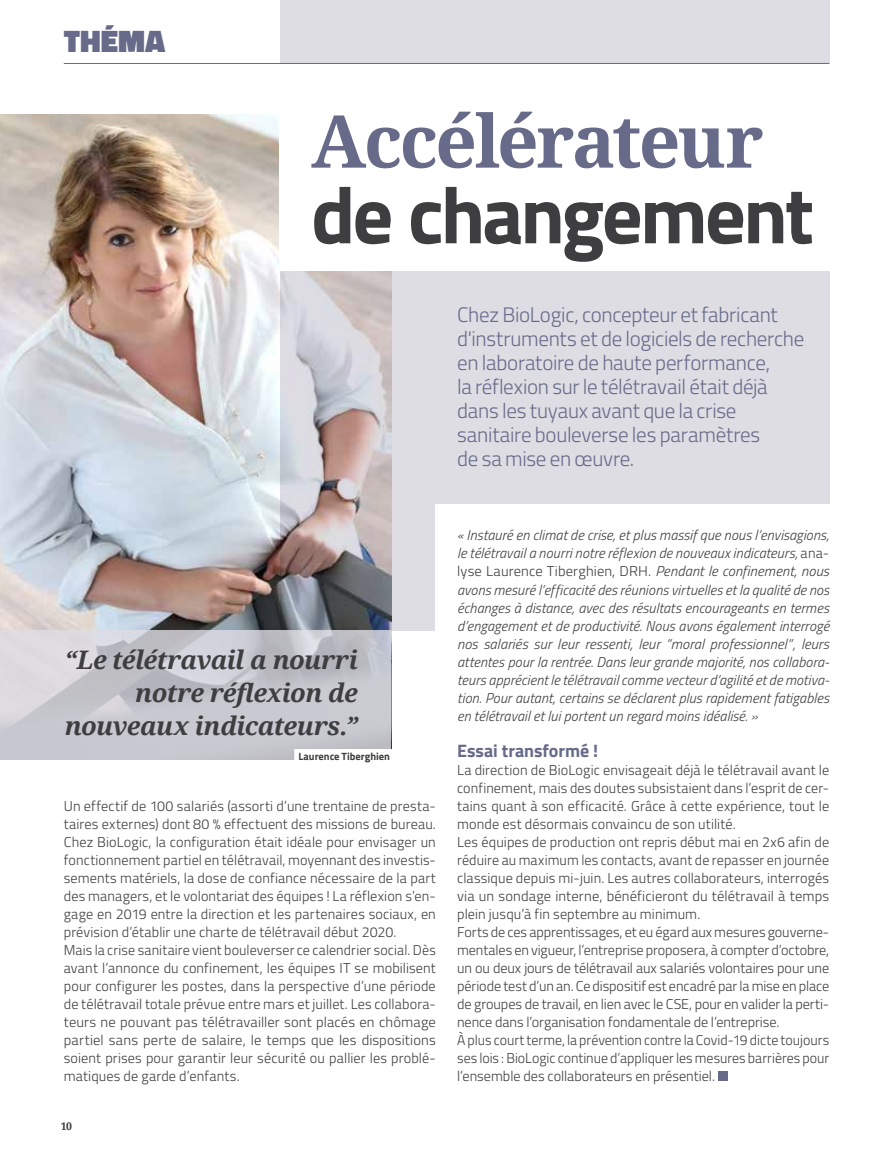
<style>
.page{position:relative;width:893px;height:1149px;background:#fff}
.page>*{position:absolute;margin:0;border:0;box-sizing:border-box;transform-origin:0 0}
.t1{font:700 80.4px "Titillium";letter-spacing:-.035em;color:#3e3d40}
.t2{font:700 73.05px "Noto Serif";letter-spacing:-.04em;color:#676b89}
.t3{font:900 31.5px "Titillium";color:#676b89}
.t4{font:italic 700 25.5px/33px "Noto Serif";letter-spacing:-.025em;color:#3e3d40;text-align:right}
.t5{font:300 21px/24px "Titillium";letter-spacing:-.015em;color:#676b89}
.t6{font:700 18px "Titillium";letter-spacing:-.005em;color:#676b89}
.t7{font:300 14.25px/18px "Titillium";letter-spacing:.005em;color:#3e3d40}
.t8{font:italic 300 14.25px/18px "Titillium";letter-spacing:.005em;color:#3e3d40;text-align:justify}
.t9{font:700 10.5px "Titillium";color:#3e3d40}
.t10{font:700 10.5px "Noto Serif";color:#3e3d40}
.s1{font-style:normal}
</style>
<div class="page">
<img style="left:0;top:115px;width:280px;height:515px">
<svg style="left:280px;top:0;width:549px;height:630px;fill:#dedde4"></svg>
<hr style="left:64px;top:63px;width:765px;height:1px;background:#676b89">
<div style="left:280px;top:64px;width:613px;height:206px;background:#fff"></div>
<div style="left:436px;top:504px;width:457px;height:234px;background:#fff"></div>
<svg style="left:0;top:630px;width:391px;height:129px;fill:#c8c9d0"></svg>
<div style="left:294px;top:748px;width:102px;height:15px;background:#fff"></div>
<div style="left:718px;top:1070px;width:10px;height:10px;background:#676b89"></div>
<h3 class="t3" style="left:64px;top:18px;width:103px">THÉMA</h3>
<h2 class="t2" style="left:311px;top:90px;width:454px">Accélérateur</h2>
<h1 class="t1" style="left:311px;top:154px;width:504px">de changement</h1>
<p class="t5" style="left:457px;top:301px;width:349px">Chez BioLogic, concepteur et fabricant d'instruments et de logiciels de recherche en laboratoire de haute performance,<br>la réflexion sur le télétravail était déjà dans les tuyaux avant que la crise sanitaire bouleverse les paramètres<br>de sa mise en œuvre.</p>
<h3 class="t4" style="left:65px;top:642px;width:295px">“Le télétravail a nourri notre réflexion de nouveaux indicateurs.”</h3>
<p class="t9" style="left:298px;top:747px;width:93px">Laurence Tiberghien</p>
<p class="t7" style="left:64px;top:795px;width:374px">Un effectif de 100 salariés (assorti d’une trentaine de presta&shy;taires externes) dont 80 % effectuent des missions de bureau.<br>Chez BioLogic, la configuration était idéale pour envisager un fonctionnement partiel en télétravail, moyennant des investis&shy;sements matériels, la dose de confiance nécessaire de la part des managers, et le volontariat des équipes ! La réflexion s’en&shy;gage en 2019 entre la direction et les partenaires sociaux, en prévision d’établir une charte de télétravail début 2020.<br>Mais la crise sanitaire vient bouleverser ce calendrier social. Dès avant l’annonce du confinement, les équipes IT se mobilisent pour configurer les postes, dans la perspective d’une période de télétravail totale prévue entre mars et juillet. Les collabora&shy;teurs ne pouvant pas télétravailler sont placés en chômage partiel sans perte de salaire, le temps que les dispositions soient prises pour garantir leur sécurité ou pallier les problé&shy;matiques de garde d’enfants.</p>
<p class="t10" style="left:61px;top:1118px;width:13px">10</p>
<p class="t8" style="left:457px;top:525px;width:374px">« Instauré en climat de crise, et plus massif que nous l’envisagions, le télétravail a nourri notre réflexion de nouveaux indicateurs, <span class="s1">ana&shy;lyse Laurence Tiberghien, DRH.</span> Pendant le confinement, nous avons mesuré l’efficacité des réunions virtuelles et la qualité de nos échanges à distance, avec des résultats encourageants en termes d’engagement et de productivité. Nous avons également interrogé nos salariés sur leur ressenti, leur ”moral professionnel”, leurs attentes pour la rentrée. Dans leur grande majorité, nos collabora&shy;teurs apprécient le télétravail comme vecteur d’agilité et de motiva&shy;tion. Pour autant, certains se déclarent plus rapidement fatigables en télétravail et lui portent un regard moins idéalisé. »</p>
<p class="t6" style="left:457px;top:736px;width:143px">Essai transformé !</p>
<p class="t7" style="left:457px;top:759px;width:374px">La direction de BioLogic envisageait déjà le télétravail avant le confinement, mais des doutes subsistaient dans l’esprit de cer&shy;tains quant à son efficacité. Grâce à cette expérience, tout le monde est désormais convaincu de son utilité.<br>Les équipes de production ont repris début mai en 2x6 afin de réduire au maximum les contacts, avant de repasser en journée classique depuis mi-juin. Les autres collaborateurs, interrogés via un sondage interne, bénéficieront du télétravail à temps plein jusqu’à fin septembre au minimum.<br>Forts de ces apprentissages, et eu égard aux mesures gouverne&shy;mentales en vigueur, l’entreprise proposera, à compter d’octobre, un ou deux jours de télétravail aux salariés volontaires pour une période test d’un an. Ce dispositif est encadré par la mise en place de groupes de travail, en lien avec le CSE, pour en valider la perti&shy;nence dans l’organisation fondamentale de l’entreprise.<br>À plus court terme, la prévention contre la Covid-19 dicte toujours ses lois : BioLogic continue d’appliquer les mesures barrières pour l’ensemble des collaborateurs en présentiel.</p>
</div>
